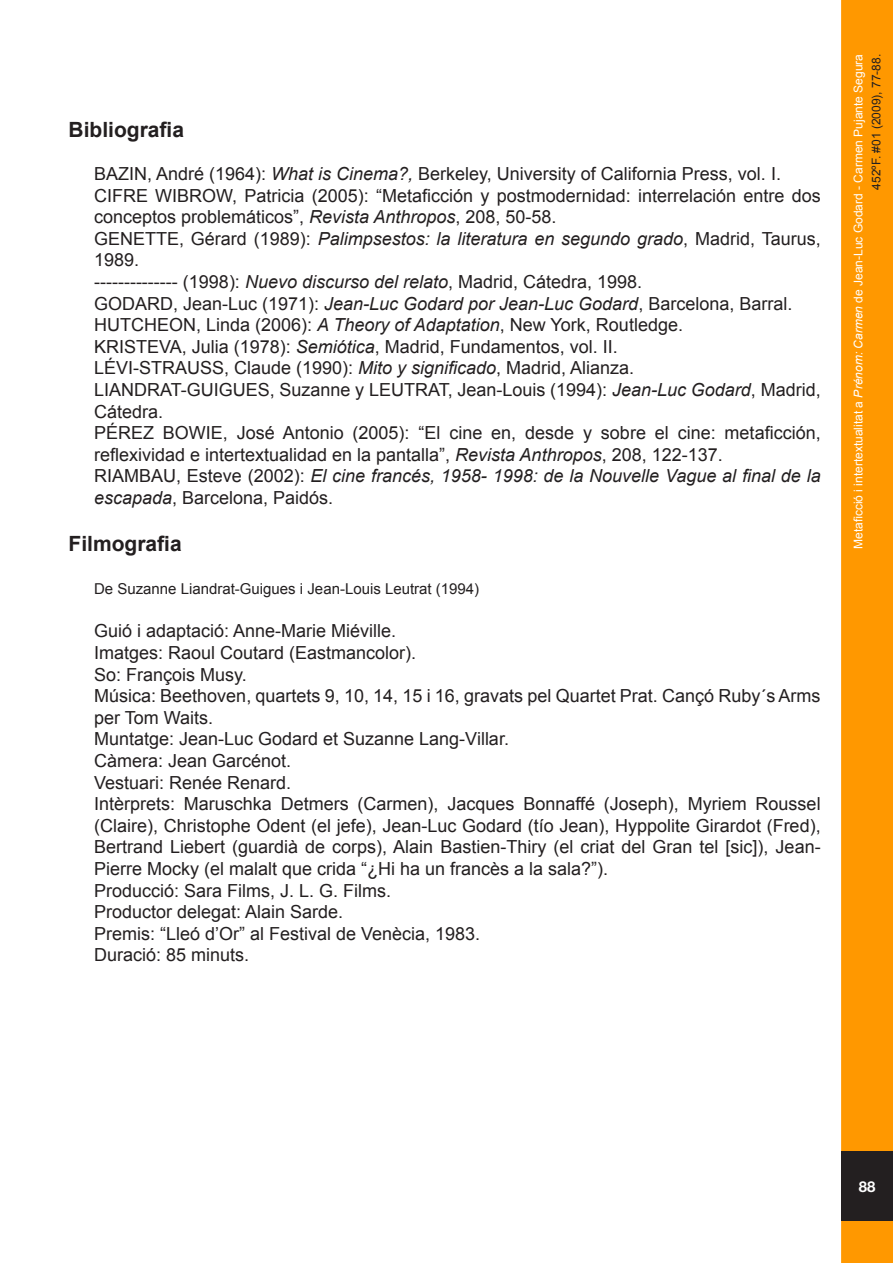
<style>
.page{position:relative;width:893px;height:1263px;background:#fff}
.page>*{position:absolute;margin:0;border:0;box-sizing:border-box;transform-origin:0 0}
.Estilo_de_párrafo_1{font:700 21px "Arial";color:#231f20}
.Estilo_de_párrafo_1-2{font:18px/21.6px "Arial";color:#231f20}
.Estilo_de_párrafo_1-3{font:italic 18px/21.6px "Arial";color:#231f20}
.Estilo_de_párrafo_1-4{font:15px "Arial";color:#231f20}
.t1{font:700 15px "Helvetica Neue";color:#fff}
.t2{font:12px/18px "Arial";color:#fff;text-align:right}
.s1{font-style:italic}
.s2{font-style:normal}
.s3{color:#231f20}
</style>
<div class="page">
<div style="left:841px;top:0;width:52px;height:1263px;background:#ff9800;border:3px solid #ff9800"></div>
<div style="left:841px;top:1151px;width:52px;height:70px;background:#231f20"></div>
<p class="Estilo_de_párrafo_1" style="left:69px;top:116px;width:117px">Bibliografia</p>
<p class="Estilo_de_párrafo_1-2" style="left:94px;top:163px;width:688px">BAZIN, André (1964): <span class="s1">What is Cinema?,</span> Berkeley, University of California Press, vol. I.</p>
<p class="Estilo_de_párrafo_1-2" style="left:94px;top:185px;width:728px">CIFRE WIBROW, Patricia (2005): “Metaficción y postmodernidad: interrelación entre dos conceptos problemáticos”, <span class="s1">Revista Anthropos</span>, 208, 50-58.</p>
<p class="Estilo_de_párrafo_1-2" style="left:94px;top:228px;width:728px">GENETTE, Gérard (1989): <span class="s1">Palimpsestos: la literatura en segundo grado</span>, Madrid, Taurus,<br>1989.</p>
<p class="Estilo_de_párrafo_1-2" style="left:94px;top:271px;width:550px">-------------- (1998): <span class="s1">Nuevo discurso del relato</span>, Madrid, Cátedra, 1998.</p>
<p class="Estilo_de_párrafo_1-2" style="left:94px;top:293px;width:700px">GODARD, Jean-Luc (1971): <span class="s1">Jean-Luc Godard por Jean-Luc Godard</span>, Barcelona, Barral.</p>
<p class="Estilo_de_párrafo_1-2" style="left:94px;top:314px;width:590px">HUTCHEON, Linda (2006): <span class="s1">A Theory of Adaptation</span>, New York, Routledge.</p>
<p class="Estilo_de_párrafo_1-2" style="left:94px;top:336px;width:525px">KRISTEVA, Julia (1978): <span class="s1">Semiótica</span>, Madrid, Fundamentos, vol. II.</p>
<p class="Estilo_de_párrafo_1-2" style="left:94px;top:357px;width:542px">LÉVI-STRAUSS, Claude (1990): <span class="s1">Mito y significado</span>, Madrid, Alianza.</p>
<p class="Estilo_de_párrafo_1-2" style="left:94px;top:379px;width:728px">LIANDRAT-GUIGUES, Suzanne y LEUTRAT, Jean-Louis (1994): <span class="s1">Jean-Luc Godard</span>, Madrid,<br>Cátedra.</p>
<p class="Estilo_de_párrafo_1-2" style="left:94px;top:422px;width:728px">PÉREZ BOWIE, José Antonio (2005): “El cine en, desde y sobre el cine: metaficción, reflexividad e intertextualidad en la pantalla”, <span class="s1">Revista Anthropos</span>, 208, 122-137.</p>
<p class="Estilo_de_párrafo_1-3" style="left:94px;top:466px;width:728px"><span class="s2">RIAMBAU, Esteve (2002):</span> El cine francés, 1958- 1998: de la Nouvelle Vague al final de la escapada<span class="s2">, Barcelona, Paidós.</span></p>
<p class="Estilo_de_párrafo_1" style="left:69px;top:530px;width:115px">Filmografia</p>
<p class="Estilo_de_párrafo_1-4" style="left:94px;top:579px;width:387px">De Suzanne Liandrat-Guigues i Jean-Louis Leutrat (1994)</p>
<p class="Estilo_de_párrafo_1-2" style="left:94px;top:620px;width:304px">Guió i adaptació: Anne-Marie Miéville.</p>
<p class="Estilo_de_párrafo_1-2" style="left:94px;top:642px;width:324px">Imatges: Raoul Coutard (Eastmancolor).</p>
<p class="Estilo_de_párrafo_1-2" style="left:94px;top:663px;width:154px">So: François Musy.</p>
<p class="Estilo_de_párrafo_1-2" style="left:94px;top:685px;width:728px">Música: Beethoven, quartets 9, 10, 14, 15 i 16, gravats pel Quartet Prat. Cançó Ruby´s Arms per Tom Waits.</p>
<p class="Estilo_de_párrafo_1-2" style="left:94px;top:728px;width:416px">Muntatge: Jean-Luc Godard et Suzanne Lang-Villar.</p>
<p class="Estilo_de_párrafo_1-2" style="left:94px;top:750px;width:199px">Càmera: Jean Garcénot.</p>
<p class="Estilo_de_párrafo_1-2" style="left:94px;top:771px;width:199px">Vestuari: Renée Renard.</p>
<p class="Estilo_de_párrafo_1-2" style="left:94px;top:793px;width:728px;text-align:justify">Intèrprets: Maruschka Detmers (Carmen), Jacques Bonnaffé (Joseph), Myriem Roussel (Claire), Christophe Odent (el jefe), Jean-Luc Godard (tío Jean), Hyppolite Girardot (Fred), Bertrand Liebert (guardià de corps), Alain Bastien-Thiry (el criat del Gran tel [sic]), Jean-Pierre Mocky (el malalt que crida “¿Hi ha un francès a la sala?”).</p>
<p class="Estilo_de_párrafo_1-2" style="left:94px;top:879px;width:299px">Producció: Sara Films, J. L. G. Films.</p>
<p class="Estilo_de_párrafo_1-2" style="left:94px;top:901px;width:251px">Productor delegat: Alain Sarde.</p>
<p class="Estilo_de_párrafo_1-2" style="left:94px;top:923px;width:388px">Premis: “Lleó d’Or” al Festival de Venècia, 1983.</p>
<p class="Estilo_de_párrafo_1-2" style="left:94px;top:944px;width:157px">Duració: 85 minuts.</p>
<p class="t2" style="left:849px;top:549px;width:496px;rotate:-90deg">Metaficció i intertextualitat a <span class="s1">Prénom: Carmen</span> de Jean-Luc Godard - Carmen Pujante Segura<br><span class="s3">452ºF. #01 (2009), 77-88.</span></p>
<p class="t1" style="left:859px;top:1177px;width:18px">88</p>
</div>
